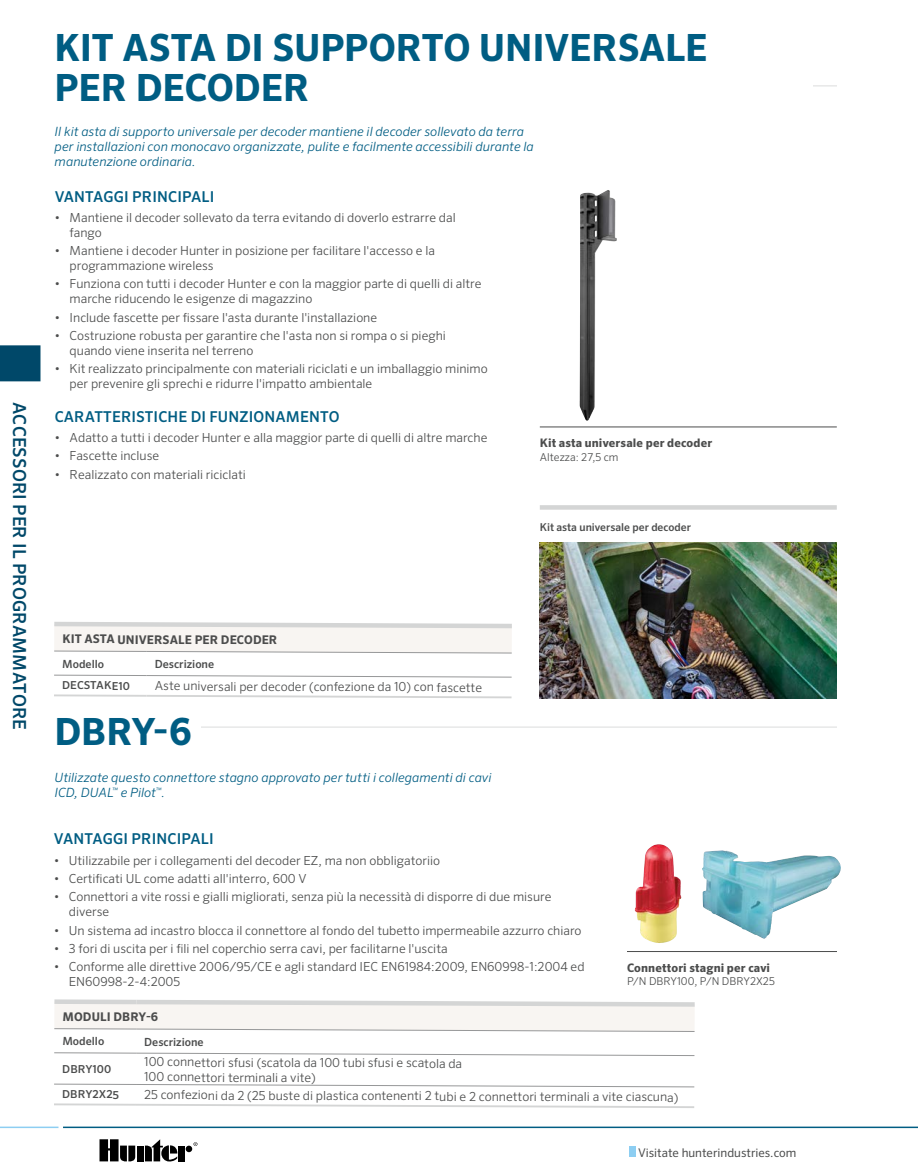
<style>
.page{position:relative;width:918px;height:1175px;background:#fff}
.page>*{position:absolute;margin:0;border:0;box-sizing:border-box;transform-origin:0 0}
.t1{font:700 37.5px/40.5px "Sero Pro";letter-spacing:-.005em;color:#005d83}
.t2{font:500 18px "Sero Pro";letter-spacing:.01em;color:#004869}
.t3{font:500 15px "Sero Pro";letter-spacing:.01em;color:#005d83}
.t4{font:italic 300 12.75px/15px "Sero Pro";letter-spacing:.005em;color:#005d83}
.t5{font:300 12.45px/15px "Sero Pro";color:#4c4d4d}
.t6{font:700 12px "Sero Pro";letter-spacing:.005em;color:#4c4d4d}
.t7{font:12px "Sero Pro";color:#4c4d4d}
.t8{font:700 11.7px "Sero Pro";letter-spacing:.015em;color:#4c4d4d}
.t9{font:500 11.25px "Sero Pro";letter-spacing:-.005em;color:#4c4d4d}
.t10{font:500 10.95px "Sero Pro";color:#4c4d4d}
.t11{font:300 10.8px "Sero Pro";color:#4c4d4d}
.t12{font:500 10.8px "Sero Pro";color:#4c4d4d}
</style>
<div class="page">
<div style="left:0;top:345px;width:40px;height:36px;background:#004869"></div>
<div style="left:629px;top:1146px;width:6px;height:10px;background:#8dcef2"></div>
<hr style="left:63px;top:1126px;width:855px;height:2px;background:#005d83">
<hr style="left:0;top:1126px;width:58px;height:2px;background:#8dcef2">
<svg style="left:194px;top:1142px;width:3px;height:4px"></svg>
<div style="left:137px;top:1145px;width:7px;height:16px;background:#000"></div>
<div style="left:186px;top:1145px;width:6px;height:7px;background:#000;border-radius:50%"></div>
<div style="left:178px;top:1145px;width:7px;height:16px;background:#000"></div>
<svg style="left:145px;top:1139px;width:32px;height:22px"></svg>
<svg style="left:100px;top:1139px;width:35px;height:22px"></svg>
<hr style="left:54px;top:85px;width:783px;height:1px;background:#dbdcdc">
<hr style="left:627px;top:951px;width:210px;height:1px;background:#4c4d4d">
<img style="left:635px;top:844px;width:46px;height:99px">
<img style="left:702px;top:850px;width:139px;height:89px">
<hr style="left:54px;top:726px;width:783px;height:1px;background:#dbdcdc">
<div style="left:54px;top:691px;width:146px;height:54px;background:#fff"></div>
<hr style="left:54px;top:1052px;width:82px;height:1px;background:#969798">
<svg style="left:136px;top:1052px;width:559px;height:4px"></svg>
<hr style="left:54px;top:1083px;width:82px;height:1px;background:#969798">
<svg style="left:136px;top:1084px;width:559px;height:3px"></svg>
<svg style="left:54px;top:999px;width:641px;height:32px"></svg>
<hr style="left:54px;top:1103px;width:82px;height:2px;background:#d4d5d5">
<svg style="left:134px;top:1103px;width:560px;height:5px"></svg>
<div style="left:54px;top:19px;width:759px;height:82px;background:#fff"></div>
<hr style="left:54px;top:675px;width:93px;height:1px;background:#969798">
<svg style="left:146px;top:675px;width:366px;height:2px"></svg>
<svg style="left:54px;top:622px;width:458px;height:31px"></svg>
<hr style="left:54px;top:694px;width:93px;height:2px;background:#d4d5d5">
<svg style="left:145px;top:694px;width:367px;height:5px"></svg>
<img style="left:580px;top:190px;width:27px;height:22px">
<hr style="left:540px;top:427px;width:297px;height:1px;background:#4c4d4d">
<img style="left:540px;top:542px;width:297px;height:156px">
<hr style="left:540px;top:505px;width:297px;height:4px;background:#d4d5d5">
<h2 class="t2" style="left:30px;top:402px;width:329px;rotate:90deg">ACCESSORI PER IL PROGRAMMATORE</h2>
<h1 class="t1" style="left:55px;top:28px;width:654px">KIT ASTA DI SUPPORTO UNIVERSALE<br>PER DECODER</h1>
<p class="t4" style="left:55px;top:124px;width:481px">Il kit asta di supporto universale per decoder mantiene il decoder sollevato da terra per installazioni con monocavo organizzate, pulite e facilmente accessibili durante la manutenzione ordinaria.</p>
<p class="t3" style="left:55px;top:187px;width:161px">VANTAGGI PRINCIPALI</p>
<p class="t5" style="left:70px;top:210px;width:388px;text-indent:-15px">• Mantiene il decoder sollevato da terra evitando di doverlo estrarre dal fango</p>
<p class="t5" style="left:70px;top:243px;width:367px;text-indent:-15px">• Mantiene i decoder Hunter in posizione per facilitare l'accesso e la programmazione wireless</p>
<p class="t5" style="left:70px;top:276px;width:413px;text-indent:-15px">• Funziona con tutti i decoder Hunter e con la maggior parte di quelli di altre marche riducendo le esigenze di magazzino</p>
<p class="t5" style="left:55px;top:310px;width:324px">• Include fascette per fissare l'asta durante l'installazione</p>
<p class="t5" style="left:70px;top:328px;width:378px;text-indent:-15px">• Costruzione robusta per garantire che l'asta non si rompa o si pieghi quando viene inserita nel terreno</p>
<p class="t5" style="left:70px;top:361px;width:420px;text-indent:-15px">• Kit realizzato principalmente con materiali riciclati e un imballaggio minimo per prevenire gli sprechi e ridurre l'impatto ambientale</p>
<p class="t3" style="left:55px;top:407px;width:286px">CARATTERISTICHE DI FUNZIONAMENTO</p>
<p class="t5" style="left:55px;top:430px;width:434px">• Adatto a tutti i decoder Hunter e alla maggior parte di quelli di altre marche</p>
<p class="t5" style="left:55px;top:448px;width:106px">• Fascette incluse</p>
<p class="t5" style="left:55px;top:466px;width:193px">• Realizzato con materiali riciclati</p>
<p class="t8" style="left:540px;top:436px;width:174px">Kit asta universale per decoder</p>
<p class="t11" style="left:540px;top:450px;width:80px">Altezza: 27,5 cm</p>
<p class="t6" style="left:62px;top:632px;width:217px">KIT ASTA UNIVERSALE PER DECODER</p>
<p class="t9" style="left:62px;top:657px;width:43px">Modello</p>
<p class="t9" style="left:155px;top:657px;width:61px">Descrizione</p>
<p class="t10" style="left:62px;top:679px;width:69px">DECSTAKE10</p>
<p class="t5" style="left:155px;top:679px;width:329px">Aste universali per decoder (confezione da 10) con fascette</p>
<h1 class="t1" style="left:55px;top:711px;width:139px">DBRY-6</h1>
<p class="t4" style="left:55px;top:770px;width:438px">Utilizzate questo connettore stagno approvato per tutti i collegamenti di cavi<br>ICD, DUAL<sup>™</sup> e Pilot<sup>™</sup>.</p>
<p class="t12" style="left:540px;top:521px;width:153px">Kit asta universale per decoder</p>
<p class="t3" style="left:54px;top:830px;width:161px">VANTAGGI PRINCIPALI</p>
<p class="t5" style="left:54px;top:852px;width:388px">• Utilizzabile per i collegamenti del decoder EZ, ma non obbligatoriio</p>
<p class="t5" style="left:54px;top:871px;width:254px">• Certificati UL come adatti all'interro, 600 V</p>
<p class="t5" style="left:69px;top:889px;width:484px;text-indent:-15px">• Connettori a vite rossi e gialli migliorati, senza più la necessità di disporre di due misure diverse</p>
<p class="t5" style="left:54px;top:922px;width:529px">• Un sistema ad incastro blocca il connettore al fondo del tubetto impermeabile azzurro chiaro</p>
<p class="t5" style="left:54px;top:940px;width:395px">• 3 fori di uscita per i fili nel coperchio serra cavi, per facilitarne l'uscita</p>
<p class="t5" style="left:69px;top:959px;width:517px;text-indent:-15px">• Conforme alle direttive 2006/95/CE e agli standard IEC EN61984:2009, EN60998-1:2004 ed<br>EN60998-2-4:2005</p>
<p class="t8" style="left:627px;top:960px;width:145px">Connettori stagni per cavi</p>
<p class="t11" style="left:627px;top:975px;width:149px">P/N DBRY100, P/N DBRY2X25</p>
<p class="t6" style="left:63px;top:1009px;width:97px">MODULI DBRY-6</p>
<p class="t9" style="left:62px;top:1034px;width:43px">Modello</p>
<p class="t9" style="left:144px;top:1034px;width:61px">Descrizione</p>
<p class="t10" style="left:62px;top:1062px;width:50px">DBRY100</p>
<p class="t5" style="left:144px;top:1055px;width:320px">100 connettori sfusi (scatola da 100 tubi sfusi e scatola da<br>100 connettori terminali a vite)</p>
<p class="t10" style="left:62px;top:1087px;width:58px">DBRY2X25</p>
<p class="t5" style="left:144px;top:1088px;width:536px">25 confezioni da 2 (25 buste di plastica contenenti 2 tubi e 2 connettori terminali a vite ciascuna)</p>
<p class="t7" style="left:638px;top:1145px;width:160px">Visitate hunterindustries.com</p>
</div>
